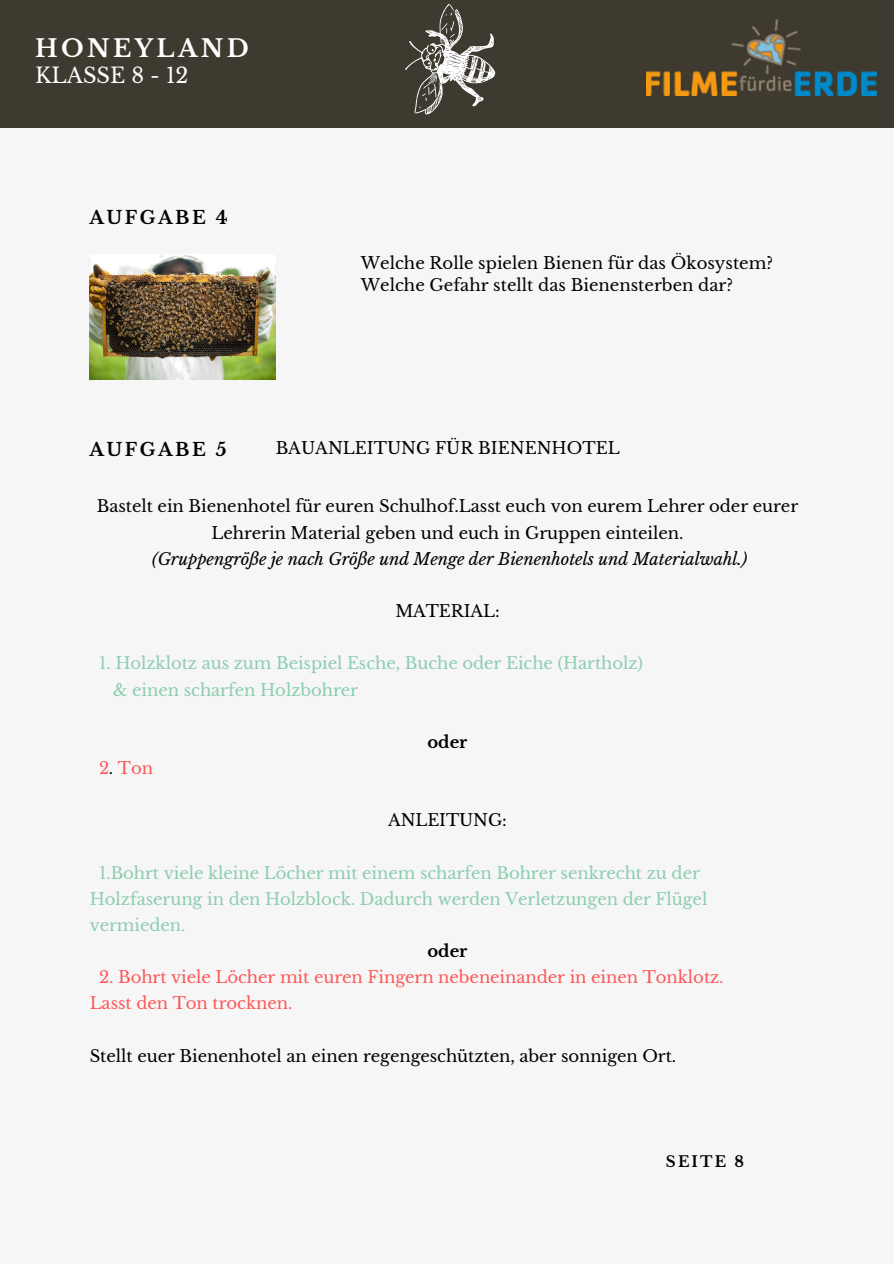
<style>
.page{position:relative;width:894px;height:1264px;background:#fff}
.page>*{position:absolute;margin:0;border:0;box-sizing:border-box;transform-origin:0 0}
.t1{font:700 24px "Libre Baskerville";letter-spacing:.14em;color:#fff}
.t2{font:21px "Libre Baskerville";color:#fff}
.t3{font:700 18px "Libre Baskerville";letter-spacing:.14em;color:#000}
.t4{font:16.5px/22.4px "Libre Baskerville";letter-spacing:-.005em;color:#000}
.t5{font:16.5px/26.1px "Libre Baskerville";letter-spacing:-.005em;color:#8ccdb0}
.t6{font:16.5px/26.1px "Libre Baskerville";letter-spacing:-.005em;color:#ff5757}
.t7{font:italic 16.5px "Libre Baskerville";letter-spacing:-.005em;color:#000}
.t8{font:700 16.5px "Libre Baskerville";letter-spacing:-.005em;color:#000}
.t9{font:700 15px "Libre Baskerville";letter-spacing:.14em;color:#000}
.s1{color:#000}
</style>
<div class="page">
<div style="left:0;top:0;width:893px;height:1263px;background:#f6f6f6"></div>
<div style="left:0;top:0;width:893px;height:127px;background:#3e3a2f"></div>
<img style="left:646px;top:19px;width:230px;height:77px">
<img style="left:89px;top:255px;width:186px;height:124px">
<svg style="left:376px;top:4px;width:142px;height:124px"></svg>
<h1 class="t1" style="left:35px;top:34px;width:215px">HONEYLAND</h1>
<p class="t2" style="left:35px;top:63px;width:155px">KLASSE 8 - 12</p>
<p class="t3" style="left:89px;top:207px;width:140px">AUFGABE 4</p>
<p class="t4" style="left:361px;top:252px;width:413px">Welche Rolle spielen Bienen für das Ökosystem?<br>Welche Gefahr stellt das Bienensterben dar?</p>
<p class="t3" style="left:89px;top:439px;width:139px">AUFGABE 5</p>
<p class="t4" style="left:275px;top:437px;width:345px">BAUANLEITUNG FÜR BIENENHOTEL</p>
<p class="t4" style="left:97px;top:493px;width:702px;line-height:26.1px;text-align:center">Bastelt ein Bienenhotel für euren Schulhof.Lasst euch von eurem Lehrer oder eurer<br>Lehrerin Material geben und euch in Gruppen einteilen.</p>
<p class="t7" style="left:152px;top:548px;width:596px">(Gruppengröße je nach Größe und Menge der Bienenhotels und Materialwahl.)</p>
<p class="t4" style="left:395px;top:600px;width:106px">MATERIAL:</p>
<p class="t5" style="left:113px;top:650px;width:531px;text-indent:-14px">1. Holzklotz aus zum Beispiel Esche, Buche oder Eiche (Hartholz) &amp; einen scharfen Holzbohrer</p>
<p class="t8" style="left:427px;top:731px;width:41px">oder</p>
<p class="t6" style="left:99px;top:755px;width:56px">2<span class="s1">.</span> Ton</p>
<p class="t4" style="left:388px;top:809px;width:120px">ANLEITUNG:</p>
<p class="t5" style="left:90px;top:859px;width:619px;text-indent:9px">1.Bohrt viele kleine Löcher mit einem scharfen Bohrer senkrecht zu der<br>Holzfaserung in den Holzblock. Dadurch werden Verletzungen der Flügel vermieden.</p>
<p class="t8" style="left:427px;top:941px;width:41px">oder</p>
<p class="t6" style="left:90px;top:964px;width:635px;text-indent:9px">2. Bohrt viele Löcher mit euren Fingern nebeneinander in einen Tonklotz.<br>Lasst den Ton trocknen.</p>
<p class="t4" style="left:90px;top:1044px;width:588px">Stellt euer Bienenhotel an einen regengeschützten, aber sonnigen Ort.</p>
<p class="t9" style="left:665px;top:1152px;width:79px">SEITE 8</p>
</div>
